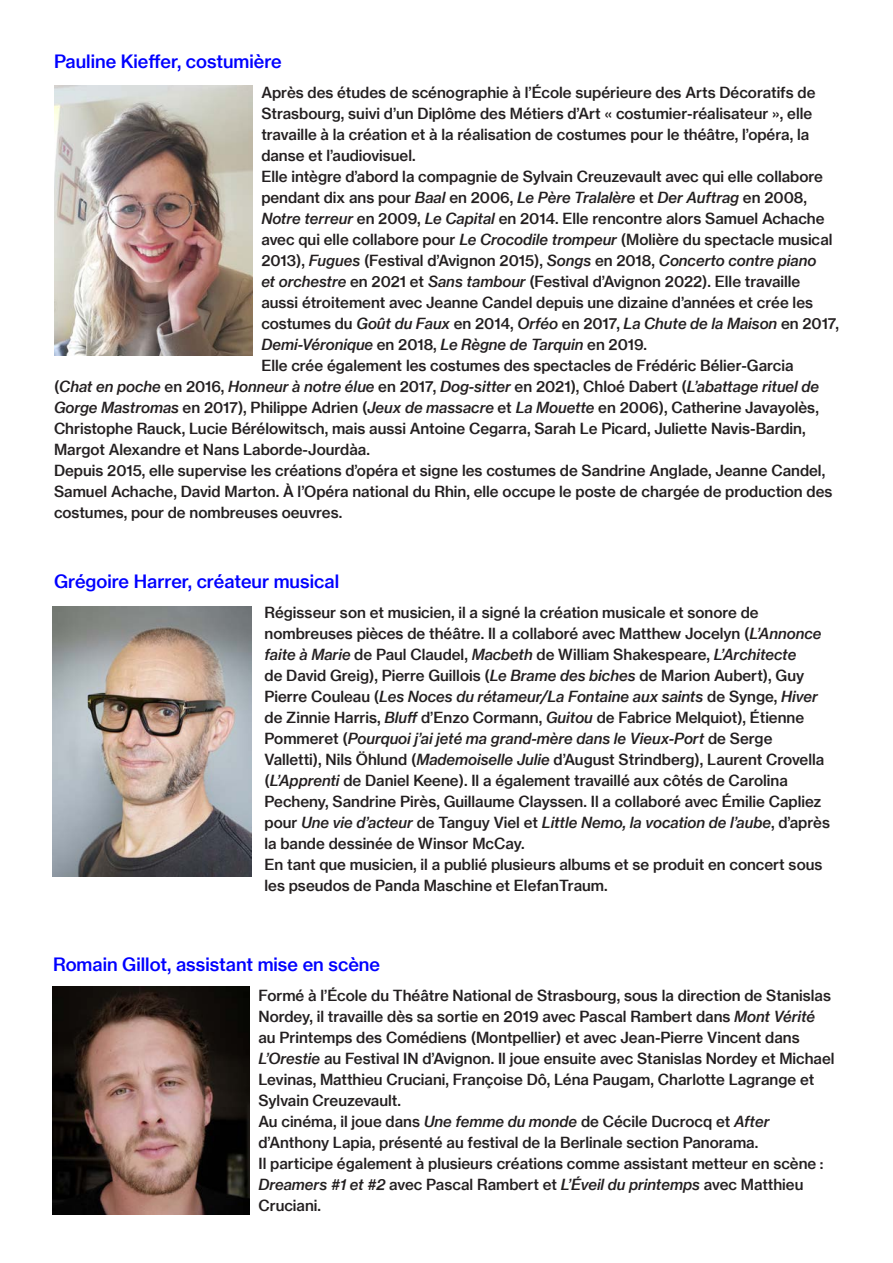
<style>
.page{position:relative;width:893px;height:1263px;background:#fff}
.page>*{position:absolute;margin:0;border:0;box-sizing:border-box;transform-origin:0 0}
.t1{font:18px "N Haas Grotesk TX Pro 65 Md";color:#00f}
.t2{font:15px/21px "N Haas Grotesk TX Pro 65 Md";color:#231f20}
.t3{font:15px "N Haas Grotesk TX Pro 66 Md It";color:#231f20}
.s1{font-family:"N Haas Grotesk TX Pro 66 Md It"}
.s2{font-family:"N Haas Grotesk TX Pro 65 Md"}
</style>
<div class="page">
<img style="left:54px;top:85px;width:199px;height:270px">
<img style="left:53px;top:986px;width:197px;height:228px">
<img style="left:53px;top:607px;width:199px;height:270px">
<p class="t1" style="left:54px;top:50px;width:229px">Pauline Kieffer, costumière</p>
<p class="t2" style="left:261px;top:82px;width:556px">Après des études de scénographie à l’École supérieure des Arts Décoratifs de</p>
<p class="t2" style="left:261px;top:103px;width:552px">Strasbourg, suivi d’un Diplôme des Métiers d’Art « costumier-réalisateur », elle</p>
<p class="t2" style="left:261px;top:124px;width:549px">travaille à la création et à la réalisation de costumes pour le théâtre, l’opéra, la</p>
<p class="t2" style="left:261px;top:145px;width:156px">danse et l’audiovisuel.</p>
<p class="t2" style="left:261px;top:166px;width:563px">Elle intègre d’abord la compagnie de Sylvain Creuzevault avec qui elle collabore</p>
<p class="t2" style="left:261px;top:187px;width:547px">pendant dix ans pour <span class="s1">Baal</span> en 2006, <span class="s1">Le Père Tralalère</span> et <span class="s1">Der Auftrag</span> en 2008,</p>
<p class="t2" style="left:261px;top:208px;width:565px"><span class="s1">Notre terreur</span> en 2009, <span class="s1">Le Capital</span> en 2014. Elle rencontre alors Samuel Achache</p>
<p class="t2" style="left:261px;top:229px;width:573px">avec qui elle collabore pour <span class="s1">Le Crocodile trompeur</span> (Molière du spectacle musical</p>
<p class="t2" style="left:261px;top:250px;width:556px">2013), <span class="s1">Fugues</span> (Festival d’Avignon 2015), <span class="s1">Songs</span> en 2018, <span class="s1">Concerto contre piano</span></p>
<p class="t2" style="left:261px;top:271px;width:541px"><span class="s1">et orchestre</span> en 2021 et <span class="s1">Sans tambour</span> (Festival d’Avignon 2022). Elle travaille</p>
<p class="t2" style="left:261px;top:292px;width:553px">aussi étroitement avec Jeanne Candel depuis une dizaine d’années et crée les</p>
<p class="t3" style="left:261px;top:314px;width:579px"><span class="s2">costumes du</span> Goût du Faux <span class="s2">en 2014,</span> Orféo <span class="s2">en 2017,</span> La Chute de la Maison <span class="s2">en 2017,</span></p>
<p class="t3" style="left:261px;top:335px;width:387px">Demi-Véronique <span class="s2">en 2018,</span> Le Règne de Tarquin <span class="s2">en 2019.</span></p>
<p class="t2" style="left:261px;top:355px;width:534px">Elle crée également les costumes des spectacles de Frédéric Bélier-Garcia</p>
<p class="t3" style="left:54px;top:377px;width:767px"><span class="s2">(</span>Chat en poche <span class="s2">en 2016,</span> Honneur à notre élue <span class="s2">en 2017,</span> Dog-sitter <span class="s2">en 2021), Chloé Dabert (</span>L’abattage rituel de</p>
<p class="t2" style="left:54px;top:397px;width:766px"><span class="s1">Gorge Mastromas</span> en 2017), Philippe Adrien (<span class="s1">Jeux de massacre</span> et <span class="s1">La Mouette</span> en 2006), Catherine Javayolès,</p>
<p class="t2" style="left:54px;top:418px;width:753px">Christophe Rauck, Lucie Bérélowitsch, mais aussi Antoine Cegarra, Sarah Le Picard, Juliette Navis-Bardin,</p>
<p class="t2" style="left:54px;top:439px;width:317px">Margot Alexandre et Nans Laborde-Jourdàa.</p>
<p class="t2" style="left:54px;top:460px;width:773px">Depuis 2015, elle supervise les créations d’opéra et signe les costumes de Sandrine Anglade, Jeanne Candel,</p>
<p class="t2" style="left:54px;top:481px;width:780px">Samuel Achache, David Marton. À l’Opéra national du Rhin, elle occupe le poste de chargée de production des</p>
<p class="t2" style="left:54px;top:502px;width:290px">costumes, pour de nombreuses oeuvres.</p>
<p class="t1" style="left:54px;top:570px;width:287px">Grégoire Harrer, créateur musical</p>
<p class="t2" style="left:265px;top:602px;width:567px">Régisseur son et musicien, il a signé la création musicale et sonore de nombreuses pièces de théâtre. Il a collaboré avec Matthew Jocelyn (<span class="s1">L’Annonce faite à Marie</span> de Paul Claudel, <span class="s1">Macbeth</span> de William Shakespeare, <span class="s1">L’Architecte<br></span>de David Greig), Pierre Guillois (<span class="s1">Le Brame des biches</span> de Marion Aubert), Guy Pierre Couleau (<span class="s1">Les Noces du rétameur/La Fontaine aux saints</span> de Synge, <span class="s1">Hiver </span>de Zinnie Harris, <span class="s1">Bluff</span> d’Enzo Cormann, <span class="s1">Guitou</span> de Fabrice Melquiot), Étienne Pommeret (<span class="s1">Pourquoi j’ai jeté ma grand-mère dans le Vieux-Port</span> de Serge Valletti), Nils Öhlund (<span class="s1">Mademoiselle Julie</span> d’August Strindberg), Laurent Crovella (<span class="s1">L’Apprenti</span> de Daniel Keene). Il a également travaillé aux côtés de Carolina Pecheny, Sandrine Pirès, Guillaume Clayssen. Il a collaboré avec Émilie Capliez pour <span class="s1">Une vie d’acteur</span> de Tanguy Viel et <span class="s1">Little Nemo, la vocation de l’aube</span>, d’après la bande dessinée de Winsor McCay.<br>En tant que musicien, il a publié plusieurs albums et se produit en concert sous les pseudos de Panda Maschine et ElefanTraum.</p>
<p class="t1" style="left:53px;top:954px;width:328px">Romain Gillot, assistant mise en scène</p>
<p class="t2" style="left:258px;top:985px;width:578px">Formé à l’École du Théâtre National de Strasbourg, sous la direction de Stanislas Nordey, il travaille dès sa sortie en 2019 avec Pascal Rambert dans <span class="s1">Mont Vérité </span>au Printemps des Comédiens (Montpellier) et avec Jean-Pierre Vincent dans <span class="s1">L’Orestie</span> au Festival IN d’Avignon. Il joue ensuite avec Stanislas Nordey et Michael Levinas, Matthieu Cruciani, Françoise Dô, Léna Paugam, Charlotte Lagrange et Sylvain Creuzevault.<br>Au cinéma, il joue dans <span class="s1">Une femme du monde</span> de Cécile Ducrocq et <span class="s1">After </span>d’Anthony Lapia, présenté au festival de la Berlinale section Panorama.<br>Il participe également à plusieurs créations comme assistant metteur en scène :<br><span class="s1">Dreamers #1 et #2</span> avec Pascal Rambert et <span class="s1">L’Éveil du printemps</span> avec Matthieu Cruciani.</p>
</div>
